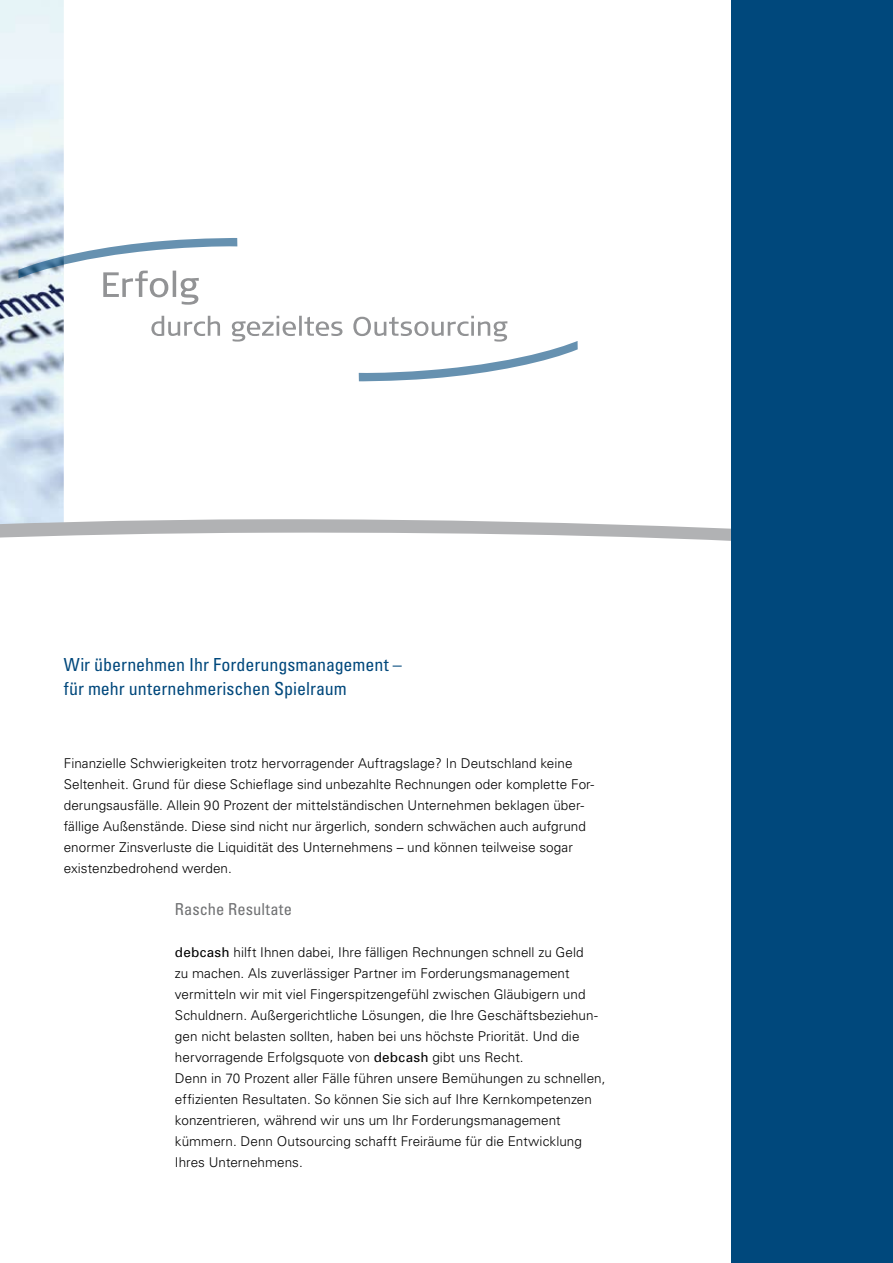
<style>
.page{position:relative;width:893px;height:1263px;background:#fff}
.page>*{position:absolute;margin:0;border:0;box-sizing:border-box;transform-origin:0 0}
.t1{font:condensed 18px/24px "Univers";color:#00487c}
.t2{font:condensed 16.5px "Univers";letter-spacing:.005em;color:#707173}
.t3{font:300 13.5px/21px "Univers";letter-spacing:.005em;color:#000}
.s1{font-weight:400}
</style>
<div class="page">
<img style="left:0;top:0;width:64px;height:519px">
<svg style="left:0;top:519px;width:731px;height:22px;fill:#b1b2b4"></svg>
<svg style="left:151px;top:316px;width:427px;height:65px"></svg>
<svg style="left:18px;top:238px;width:219px;height:67px"></svg>
<div style="left:731px;top:0;width:162px;height:1263px;background:#00487c"></div>
<h1 class="t1" style="left:64px;top:652px;width:340px">Wir übernehmen Ihr Forderungsmanagement – für mehr unternehmerischen Spielraum</h1>
<p class="t3" style="left:64px;top:753px;width:532px">Finanzielle Schwierigkeiten trotz hervorragender Auftragslage? In Deutschland keine Selten-- heit. Grund für diese Schieflage sind unbezahlte Rechnungen oder komplette For&shy;derungsausfälle. Allein 90 Prozent der mittelständischen Unternehmen beklagen über&shy;fällige Außenstände. Diese sind nicht nur ärgerlich, sondern schwächen auch aufgrund enormer Zinsverluste die Liquidität des Unternehmens – und können teilweise sogar existenzbedrohend werden.</p>
<p class="t2" style="left:175px;top:899px;width:119px">Rasche Resultate</p>
<p class="t3" style="left:175px;top:942px;width:432px"><span class="s1">debcash</span> hilft Ihnen dabei, Ihre fälligen Rechnungen schnell zu Geld<br>zu machen. Als zuverlässiger Partner im Forderungsmanagement ver-mitteln wir mit viel Fingerspitzengefühl zwischen Gläubigern und Schuldnern. Außergerichtliche Lösungen, die Ihre Geschäftsbeziehun&shy;gen nicht belasten sollten, haben bei uns höchste Priorität. Und die her-vorragende Erfolgsquote von <span class="s1">debcash</span> gibt uns Recht.<br>Denn in 70 Pro-zent aller Fälle führen unsere Bemühungen zu schnellen, effizien-ten Resultaten. So können Sie sich auf Ihre Kernkompetenzen konzentrieren, während wir uns um Ihr Forderungsmanagement kümmern. Denn Outsourcing schafft Freiräume für die Entwicklung Ihres Unternehmens.</p>
</div>
